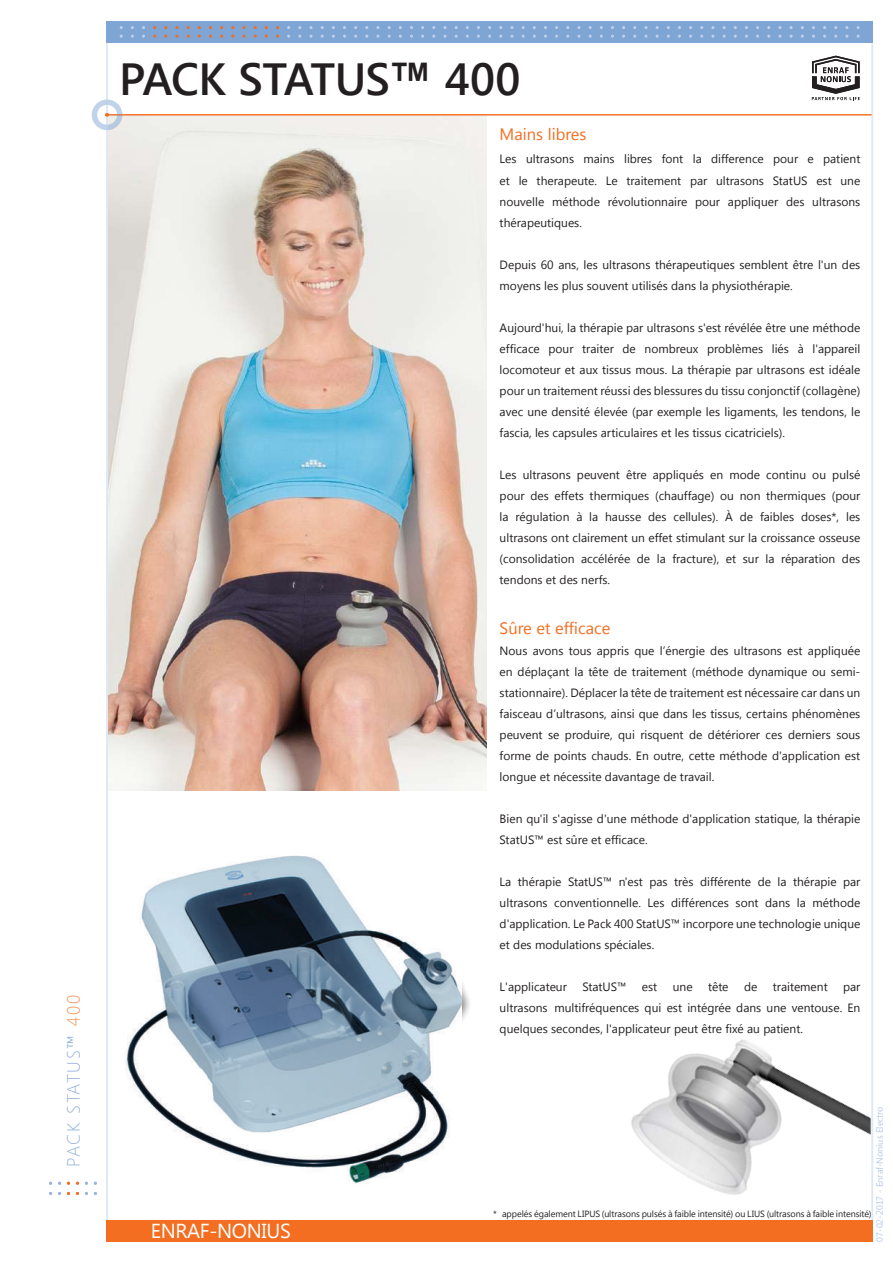
<style>
.page{position:relative;width:893px;height:1263px;background:#fff}
.page>*{position:absolute;margin:0;border:0;box-sizing:border-box;transform-origin:0 0}
.t1{font:600 45px "Segoe UI";letter-spacing:-.015em;color:#231f20}
.t2{font:20.25px "Segoe UI";letter-spacing:-.02em;color:#fff}
.t3{font:300 17.85px "Segoe UI";letter-spacing:.1em;color:#9ab4dd}
.t4{font:16.5px "Segoe UI";color:#f36e21}
.t5{font:12px/21px "Segoe UI";color:#231f20;text-align:justify}
.t6{font:9px "Segoe UI";letter-spacing:-.005em;color:#231f20}
.t7{font:9px "Segoe UI";color:#b4c7e6}
.s1{font-weight:400}
.s2{color:#f7975a}
.s3{font-family:"Arial";font-weight:700}
</style>
<div class="page">
<img style="left:631px;top:1039px;width:240px;height:156px">
<img style="left:128px;top:855px;width:333px;height:329px">
<img style="left:108px;top:115px;width:379px;height:676px">
<hr style="left:872px;top:43px;width:1px;height:1177px;background:#dfe7f4">
<hr style="left:106px;top:43px;width:2px;height:1177px;background:#dfe7f4">
<div style="left:106px;top:1220px;width:767px;height:22px;background:#f36e21"></div>
<div style="left:106px;top:21px;width:767px;height:22px;background:#729cd1;opacity:.7"></div>
<hr style="left:108px;top:114px;width:764px;height:1px;background:#f36e21">
<div style="left:92px;top:99px;width:30px;height:31px;border:5px solid #729cd1;border-radius:50%"></div>
<svg style="left:105px;top:113px;width:4px;height:4px"></svg>
<svg style="left:812px;top:56px;width:48px;height:44px"></svg>
<h3 class="t3" style="left:61px;top:1167px;width:173px;rotate:-90deg">PACK STATUS<span class="s1">™</span> <span class="s2">400</span></h3>
<h1 class="t1" style="left:119px;top:48px;width:403px">PACK STATUS<span class="s3">™</span> 400</h1>
<h2 class="t2" style="left:151px;top:1217px;width:141px">ENRAF-NONIUS</h2>
<h3 class="t4" style="left:500px;top:123px;width:88px">Mains libres</h3>
<p class="t5" style="left:500px;top:146px;width:362px;line-height:22.5px">Les ultrasons mains libres font la difference pour e patient et le therapeute. Le traitement par ultrasons StatUS est une</p>
<p class="t5" style="left:500px;top:191px;width:362px">nouvelle méthode révolutionnaire pour appliquer des ultrasons thérapeutiques.</p>
<p class="t5" style="left:500px;top:254px;width:362px">Depuis 60 ans, les ultrasons thérapeutiques semblent être l'un des moyens les plus souvent utilisés dans la physiothérapie.</p>
<p class="t5" style="left:500px;top:317px;width:362px">Aujourd'hui, la thérapie par ultrasons s'est révélée être une méthode efficace pour traiter de nombreux problèmes liés à l'appareil locomoteur et aux tissus mous. La thérapie par ultrasons est idéale pour un traitement réussi des blessures du tissu conjonctif (collagène) avec une densité élevée (par exemple les ligaments, les tendons, le fascia, les capsules articulaires et les tissus cicatriciels).</p>
<p class="t5" style="left:500px;top:464px;width:362px">Les ultrasons peuvent être appliqués en mode continu ou pulsé pour des effets thermiques (chauffage) ou non thermiques (pour la régulation à la hausse des cellules). À de faibles doses*, les ultrasons ont clairement un effet stimulant sur la croissance osseuse (consolidation accélérée de la fracture), et sur la réparation des tendons et des nerfs.</p>
<h3 class="t4" style="left:500px;top:616px;width:112px">Sûre et efficace</h3>
<p class="t5" style="left:500px;top:639px;width:362px">Nous avons tous appris que l’énergie des ultrasons est appliquée en déplaçant la tête de traitement (méthode dynamique ou semi&shy;stationnaire). Déplacer la tête de traitement est nécessaire car dans un faisceau d’ultrasons, ainsi que dans les tissus, certains phénomènes peuvent se produire, qui risquent de détériorer ces derniers sous forme de points chauds. En outre, cette méthode d'application est longue et nécessite davantage de travail.</p>
<p class="t5" style="left:500px;top:807px;width:362px">Bien qu'il s'agisse d'une méthode d'application statique, la thérapie<br>StatUS™ est sûre et efficace.</p>
<p class="t5" style="left:500px;top:870px;width:362px">La thérapie StatUS™ n'est pas très différente de la thérapie par ultrasons conventionnelle. Les différences sont dans la méthode d'application. Le Pack 400 StatUS™ incorpore une technologie unique et des modulations spéciales.</p>
<p class="t5" style="left:500px;top:975px;width:69px">L'applicateur</p>
<p class="t5" style="left:582px;top:975px;width:46px">StatUS™</p>
<p class="t5" style="left:642px;top:975px;width:17px">est</p>
<p class="t5" style="left:673px;top:975px;width:21px">une</p>
<p class="t5" style="left:708px;top:975px;width:22px">tête</p>
<p class="t5" style="left:744px;top:975px;width:15px">de</p>
<p class="t5" style="left:773px;top:975px;width:56px">traitement</p>
<p class="t5" style="left:500px;top:975px;width:362px;text-indent:344px">par ultrasons multifréquences qui est intégrée dans une ventouse. En quelques secondes, l'applicateur peut être fixé au patient.</p>
<p class="t7" style="left:873px;top:1242px;width:137px;rotate:-90deg">07-02-2017 - Enraf-Nonius Electro</p>
<p class="t6" style="left:493px;top:1207px;width:380px">* appelés également LIPUS (ultrasons pulsés à faible intensité) ou LIUS (ultrasons à faible intensité)</p>
</div>
